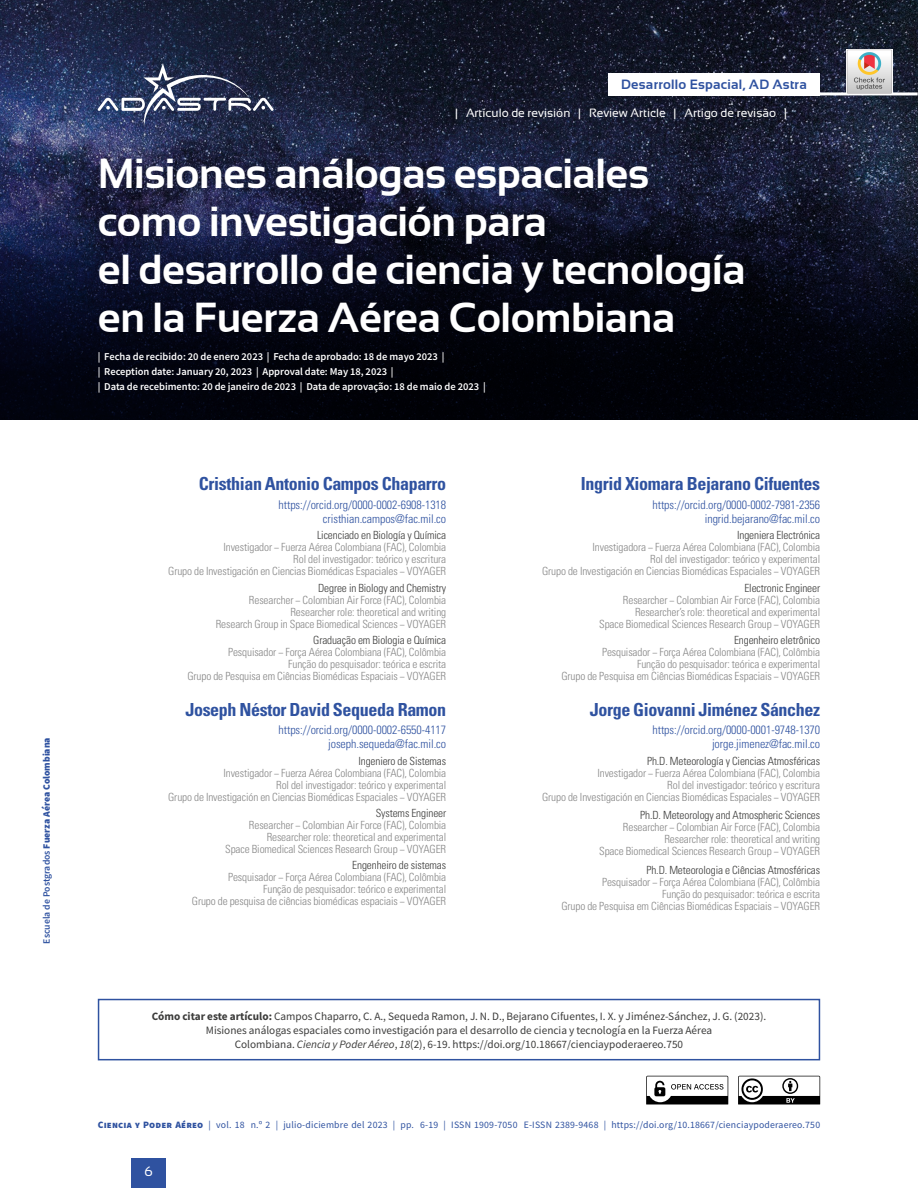
<style>
.page{position:relative;width:918px;height:1188px;background:#fff}
.page>*{position:absolute;margin:0;border:0;box-sizing:border-box;transform-origin:0 0}
.t1{font:700 42px/48px "Sansation";letter-spacing:-.01em;color:#fff}
.t2{font:700 condensed 18px "Univers LT Std";letter-spacing:-.02em;color:#2f52a0}
.t3{font:700 13.5px "Sansation";letter-spacing:.02em;color:#2f52a0}
.t4{font:13.5px "Sansation";color:#fff}
.t5{font:300 condensed 12px/14.2px "Univers LT Std";letter-spacing:-.005em;color:#2f52a0;text-align:right}
.t6{font:12px "Sansation";color:#fff}
.t7{font:300 condensed 11.25px/12px "Univers LT Std";letter-spacing:-.01em;color:#878787;text-align:right}
.t8{font:300 condensed 11.25px "Univers LT Std";letter-spacing:-.01em;color:#3c3c3b}
.t9{font:11.25px/14.2px "Source Sans Pro";color:#3c3c3b;text-align:center}
.t10{font:600 10.5px/15px "Source Sans Pro";color:#fff}
.t11{font:9.75px "Source Sans Pro";letter-spacing:.02em;color:#2f52a0}
.t12{font:900 9.75px "Source Sans Pro";color:#2f52a0}
.s1{font-weight:600}
.s2{font-weight:700}
.s3{font-style:italic}
.s4{font-weight:900}
</style>
<div class="page">
<svg style="left:0;top:0;width:918px;height:419px;background:#111529"></svg>
<div style="left:132px;top:1158px;width:34px;height:30px;background:#2f52a0"></div>
<svg style="left:738px;top:1076px;width:82px;height:28px"></svg>
<svg style="left:646px;top:1076px;width:82px;height:28px"></svg>
<div style="left:608px;top:73px;width:212px;height:22px;background:#fff"></div>
<hr style="left:805px;top:92px;width:113px;height:3px;background:#fff">
<svg style="left:98px;top:63px;width:176px;height:65px;background:#3f4967"></svg>
<div style="left:98px;top:999px;width:722px;height:61px;border:2px solid #2f52a0"></div>
<img style="left:847px;top:49px;width:46px;height:45px">
<p class="t12" style="left:40px;top:944px;width:208px;rotate:-90deg"><span class="s1">Escuela de Postgrados</span> Fuerza Aérea Colombiana</p>
<p class="t3" style="left:621px;top:77px;width:187px">Desarrollo Espacial, AD Astra</p>
<p class="t6" style="left:455px;top:106px;width:333px">| Artículo de revisión | Review Article | Artigo de revisão |</p>
<h1 class="t1" style="left:98px;top:150px;width:649px">Misiones análogas espaciales como investigación para<br>el desarrollo de ciencia y tecnología en la Fuerza Aérea Colombiana</h1>
<p class="t10" style="left:98px;top:349px;width:389px">| Fecha de recibido: 20 de enero 2023 | Fecha de aprobado: 18 de mayo 2023 |<br>| Reception date: January 20, 2023 | Approval date: May 18, 2023 |<br>| Data de recebimento: 20 de janeiro de 2023 | Data de aprovação: 18 de maio de 2023 |</p>
<h2 class="t2" style="left:199px;top:473px;width:249px">Cristhian Antonio Campos Chaparro</h2>
<p class="t5" style="left:279px;top:498px;width:169px">https://orcid.org/0000-0002-6908-1318 cristhian.campos@fac.mil.co</p>
<p class="t8" style="left:317px;top:529px;width:131px">Licenciado en Biología y Química</p>
<p class="t7" style="left:168px;top:541px;width:280px">Investigador − Fuerza Aérea Colombiana (FAC), Colombia<br>Rol del investigador: teórico y escritura<br>Grupo de Investigación en Ciencias Biomédicas Espaciales − VOYAGER</p>
<p class="t8" style="left:318px;top:581px;width:130px">Degree in Biology and Chemistry</p>
<p class="t7" style="left:216px;top:594px;width:232px">Researcher − Colombian Air Force (FAC), Colombia<br>Researcher role: theoretical and writing<br>Research Group in Space Biomedical Sciences − VOYAGER</p>
<p class="t8" style="left:313px;top:633px;width:135px">Graduação em Biologia e Química</p>
<p class="t7" style="left:187px;top:646px;width:260px">Pesquisador − Força Aérea Colombiana (FAC), Colômbia<br>Função do pesquisador: teórica e escrita<br>Grupo de Pesquisa em Ciências Biomédicas Espaciais − VOYAGER</p>
<h2 class="t2" style="left:185px;top:698px;width:262px">Joseph Néstor David Sequeda Ramon</h2>
<p class="t5" style="left:279px;top:723px;width:169px">https://orcid.org/0000-0002-6550-4117 joseph.sequeda@fac.mil.co</p>
<p class="t8" style="left:358px;top:754px;width:89px">Ingeniero de Sistemas</p>
<p class="t7" style="left:168px;top:767px;width:280px">Investigador − Fuerza Aérea Colombiana (FAC), Colombia<br>Rol del investigador: teórico y experimental<br>Grupo de Investigación en Ciencias Biomédicas Espaciales − VOYAGER</p>
<p class="t8" style="left:376px;top:806px;width:72px">Systems Engineer</p>
<p class="t7" style="left:225px;top:819px;width:223px">Researcher − Colombian Air Force (FAC), Colombia<br>Researcher role: theoretical and experimental<br>Space Biomedical Sciences Research Group − VOYAGER</p>
<p class="t8" style="left:352px;top:858px;width:95px">Engenheiro de sistemas</p>
<p class="t7" style="left:192px;top:871px;width:256px">Pesquisador − Força Aérea Colombiana (FAC), Colômbia<br>Função de pesquisador: teórico e experimental<br>Grupo de pesquisa de ciências biomédicas espaciais − VOYAGER</p>
<h2 class="t2" style="left:581px;top:473px;width:241px">Ingrid Xiomara Bejarano Cifuentes</h2>
<p class="t5" style="left:652px;top:498px;width:169px">https://orcid.org/0000-0002-7981-2356 ingrid.bejarano@fac.mil.co</p>
<p class="t8" style="left:737px;top:529px;width:85px">Ingeniera Electrónica</p>
<p class="t7" style="left:542px;top:541px;width:280px">Investigadora − Fuerza Aérea Colombiana (FAC), Colombia<br>Rol del investigador: teórico y experimental<br>Grupo de Investigación en Ciencias Biomédicas Espaciales − VOYAGER</p>
<p class="t8" style="left:744px;top:581px;width:77px">Electronic Engineer</p>
<p class="t7" style="left:599px;top:594px;width:223px">Researcher − Colombian Air Force (FAC), Colombia<br>Researcher’s role: theoretical and experimental<br>Space Biomedical Sciences Research Group − VOYAGER</p>
<p class="t8" style="left:734px;top:633px;width:88px">Engenheiro eletrônico</p>
<p class="t7" style="left:561px;top:646px;width:260px">Pesquisador − Força Aérea Colombiana (FAC), Colômbia<br>Função do pesquisador: teórica e experimental<br>Grupo de Pesquisa em Ciências Biomédicas Espaciais − VOYAGER</p>
<h2 class="t2" style="left:590px;top:698px;width:232px">Jorge Giovanni Jiménez Sánchez</h2>
<p class="t5" style="left:652px;top:723px;width:169px">https://orcid.org/0000-0001-9748-1370 jorge.jimenez@fac.mil.co</p>
<p class="t8" style="left:647px;top:754px;width:175px">Ph.D. Meteorología y Ciencias Atmosféricas</p>
<p class="t7" style="left:542px;top:767px;width:280px">Investigador − Fuerza Aérea Colombiana (FAC), Colombia<br>Rol del investigador: teórico y escritura<br>Grupo de Investigación en Ciencias Biomédicas Espaciales − VOYAGER</p>
<p class="t8" style="left:640px;top:808px;width:181px">Ph.D. Meteorology and Atmospheric Sciences</p>
<p class="t7" style="left:599px;top:821px;width:223px">Researcher − Colombian Air Force (FAC), Colombia<br>Researcher role: theoretical and writing<br>Space Biomedical Sciences Research Group − VOYAGER</p>
<p class="t8" style="left:647px;top:863px;width:175px">Ph.D. Meteorologia e Ciências Atmosféricas</p>
<p class="t7" style="left:561px;top:876px;width:260px">Pesquisador − Força Aérea Colombiana (FAC), Colômbia<br>Função do pesquisador: teórica e escrita<br>Grupo de Pesquisa em Ciências Biomédicas Espaciais − VOYAGER</p>
<p class="t9" style="left:152px;top:1009px;width:616px"><span class="s2">Cómo citar este artículo:</span> Campos Chaparro, C. A., Sequeda Ramon, J. N. D., Bejarano Cifuentes, I. X. y Jiménez-Sánchez, J. G. (2023).<br>Misiones análogas espaciales como investigación para el desarrollo de ciencia y tecnología en la Fuerza Aérea<br>Colombiana. <span class="s3">Ciencia y Poder Aéreo</span>, <span class="s3">18</span>(2), 6-19. https://doi.org/10.18667/cienciaypoderaereo.750</p>
<p class="t11" style="left:98px;top:1118px;width:724px"><span class="s4">Ciencia y Poder Aéreo</span> | vol. 18 n.º 2 | julio-diciembre del 2023 | pp. 6-19 | ISSN 1909-7050 E-ISSN 2389-9468 | https://doi.org/10.18667/cienciaypoderaereo.750</p>
<p class="t4" style="left:145px;top:1164px;width:10px">6</p>
</div>
